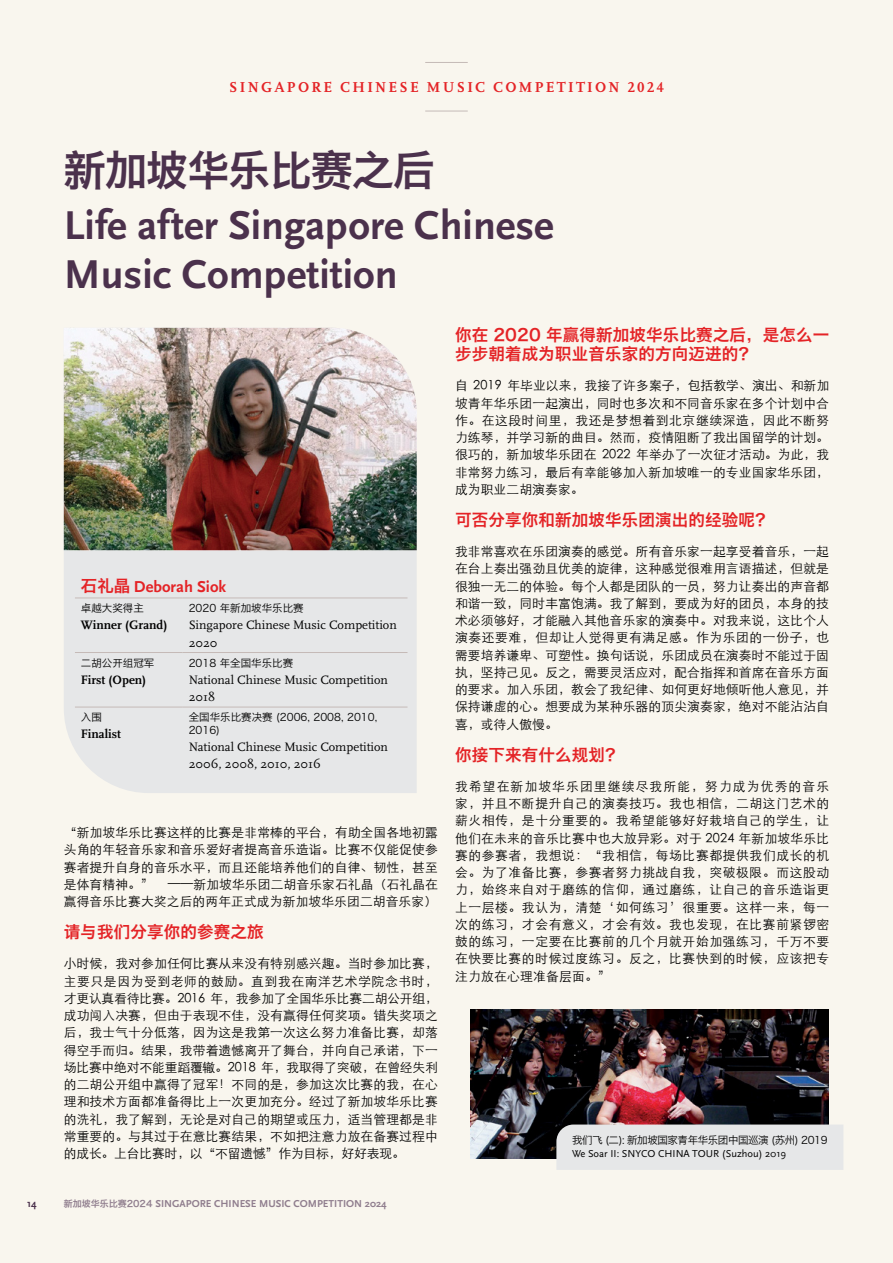
<style>
.page{position:relative;width:893px;height:1263px;background:#f9f6ee}
.page>*{position:absolute;margin:0;border:0;box-sizing:border-box;transform-origin:0 0}
.t1{font:700 42px/48px "Scala Sans Pro";color:#4b314c}
.t2{font:42px "Hiragino Sans GB W6";letter-spacing:-.02em;color:#4b314c}
.t3{font:16.5px/19.5px "Hiragino Sans GB W6";letter-spacing:.01em;color:#e42326}
.t4{font:700 16.5px "Scala Sans Pro";color:#e42326}
.t5{font:700 15px "Scala Pro";letter-spacing:.15em;color:#e42326}
.t6{font:300 12.75px/17.2px "ST Heiti SC";letter-spacing:.01em;color:#000;text-align:justify}
.t7{font:12.75px/17.2px "Scala Pro";color:#000}
.t8{font:700 12.75px "Scala Pro";color:#000}
.t9{font:10.5px/12.6px "Hiragino Sans GB W3";color:#000}
.t10{font:700 10.5px "Scala Sans Pro";color:#907e8e}
.t11{font:10.5px "Scala Sans Pro";color:#000}
.t12{font:10.5px "Hiragino Sans GB W3";letter-spacing:-.04em;color:#000}
.t13{font:700 10.5px "Scala Sans Pro";color:#4b314c}
.s1{font-family:"Hiragino Sans GB W6";font-weight:400}
.s2{font-family:"Hiragino Sans GB W6";font-weight:400;font-size:9px}
</style>
<div class="page">
<div style="left:64px;top:550px;width:353px;height:243px;background:#e6e7e8"></div>
<img style="left:64px;top:328px;width:353px;height:222px">
<hr style="left:75px;top:598px;width:108px;height:1px;background:#c5bab7">
<hr style="left:183px;top:598px;width:224px;height:1px;background:#c5bab7">
<hr style="left:75px;top:652px;width:108px;height:1px;background:#c5bab7">
<hr style="left:183px;top:652px;width:224px;height:1px;background:#c5bab7">
<hr style="left:75px;top:707px;width:108px;height:1px;background:#c5bab7">
<hr style="left:183px;top:707px;width:224px;height:1px;background:#c5bab7">
<img style="left:470px;top:1009px;width:359px;height:149px">
<div style="left:556px;top:1124px;width:287px;height:46px;background:#e6e7e8"></div>
<hr style="left:425px;top:62px;width:43px;height:1px;background:#c5bab7">
<hr style="left:425px;top:111px;width:43px;height:1px;background:#c5bab7">
<p class="t13" style="left:27px;top:1197px;width:11px">14</p>
<p class="t5" style="left:229px;top:78px;width:436px">SINGAPORE CHINESE MUSIC COMPETITION 2024</p>
<h1 class="t2" style="left:64px;top:142px;width:373px">新加坡华乐比赛之后</h1>
<h1 class="t1" style="left:64px;top:202px;width:492px">Life after Singapore Chinese<br>Music Competition</h1>
<p class="t4" style="left:81px;top:577px;width:147px"><span class="s1">石礼晶</span> Deborah Siok</p>
<p class="t9" style="left:81px;top:602px;width:64px">卓越大奖得主</p>
<p class="t8" style="left:81px;top:618px;width:88px">Winner (Grand)</p>
<p class="t9" style="left:189px;top:602px;width:117px">2020 年新加坡华乐比赛</p>
<p class="t7" style="left:189px;top:617px;width:210px">Singapore Chinese Music Competition<br>2020</p>
<p class="t9" style="left:81px;top:656px;width:75px">二胡公开组冠军</p>
<p class="t8" style="left:81px;top:672px;width:67px">First (Open)</p>
<p class="t9" style="left:81px;top:711px;width:22px">入围</p>
<p class="t8" style="left:81px;top:727px;width:41px">Finalist</p>
<p class="t9" style="left:189px;top:656px;width:106px">2018 年全国华乐比赛</p>
<p class="t7" style="left:189px;top:671px;width:201px">National Chinese Music Competition<br>2018</p>
<p class="t9" style="left:189px;top:711px;width:190px">全国华乐比赛决赛 (2006, 2008, 2010,<br>2016)</p>
<p class="t7" style="left:189px;top:738px;width:201px">National Chinese Music Competition<br>2006, 2008, 2010, 2016</p>
<p class="t6" style="left:64px;top:822px;width:376px">“新加坡华乐比赛这样的比赛是非常棒的平台，有助全国各地初露头角的年轻音乐家和音乐爱好者提高音乐造诣。比赛不仅能促使参赛者提升自身的音乐水平，而且还能培养他们的自律、韧性，甚至是体育精神。” ——新加坡华乐团二胡音乐家石礼晶（石礼晶在赢得音乐比赛大奖之后的两年正式成为新加坡华乐团二胡音乐家）</p>
<p class="t3" style="left:64px;top:922px;width:201px">请与我们分享你的参赛之旅</p>
<p class="t6" style="left:64px;top:954px;width:376px">小时候，我对参加任何比赛从来没有特别感兴趣。当时参加比赛，主要只是因为受到老师的鼓励。直到我在南洋艺术学院念书时，才更认真看待比赛。2016 年，我参加了全国华乐比赛二胡公开组，成功闯入决赛，但由于表现不佳，没有赢得任何奖项。错失奖项之后，我士气十分低落，因为这是我第一次这么努力准备比赛，却落得空手而归。结果，我带着遗憾离开了舞台，并向自己承诺，下一场比赛中绝对不能重蹈覆辙。2018 年，我取得了突破，在曾经失利的二胡公开组中赢得了冠军！不同的是，参加这次比赛的我，在心理和技术方面都准备得比上一次更加充分。经过了新加坡华乐比赛的洗礼，我了解到，无论是对自己的期望或压力，适当管理都是非常重要的。与其过于在意比赛结果，不如把注意力放在备赛过程中的成长。上台比赛时，以“不留遗憾”作为目标，好好表现。</p>
<p class="t10" style="left:64px;top:1197px;width:324px"><span class="s2">新加坡华乐比赛2024</span> SINGAPORE CHINESE MUSIC COMPETITION 2024</p>
<p class="t3" style="left:455px;top:324px;width:376px">你在 2020 年赢得新加坡华乐比赛之后，是怎么一步步朝着成为职业音乐家的方向迈进的？</p>
<p class="t6" style="left:455px;top:376px;width:376px">自 2019 年毕业以来，我接了许多案子，包括教学、演出、和新加坡青年华乐团一起演出，同时也多次和不同音乐家在多个计划中合作。在这段时间里，我还是梦想着到北京继续深造，因此不断努力练琴，并学习新的曲目。然而，疫情阻断了我出国留学的计划。很巧的，新加坡华乐团在 2022 年举办了一次征才活动。为此，我非常努力练习，最后有幸能够加入新加坡唯一的专业国家华乐团，成为职业二胡演奏家。</p>
<p class="t3" style="left:455px;top:509px;width:318px">可否分享你和新加坡华乐团演出的经验呢？</p>
<p class="t6" style="left:455px;top:541px;width:376px">我非常喜欢在乐团演奏的感觉。所有音乐家一起享受着音乐，一起在台上奏出强劲且优美的旋律，这种感觉很难用言语描述，但就是很独一无二的体验。每个人都是团队的一员，努力让奏出的声音都和谐一致，同时丰富饱满。我了解到，要成为好的团员，本身的技术必须够好，才能融入其他音乐家的演奏中。对我来说，这比个人演奏还要难，但却让人觉得更有满足感。作为乐团的一份子，也需要培养谦卑、可塑性。换句话说，乐团成员在演奏时不能过于固执，坚持己见。反之，需要灵活应对，配合指挥和首席在音乐方面的要求。加入乐团，教会了我纪律、如何更好地倾听他人意见，并保持谦虚的心。想要成为某种乐器的顶尖演奏家，绝对不能沾沾自喜，或待人傲慢。</p>
<p class="t3" style="left:455px;top:744px;width:168px">你接下来有什么规划？</p>
<p class="t6" style="left:455px;top:776px;width:376px">我希望在新加坡华乐团里继续尽我所能，努力成为优秀的音乐家，并且不断提升自己的演奏技巧。我也相信，二胡这门艺术的薪火相传，是十分重要的。我希望能够好好栽培自己的学生，让他们在未来的音乐比赛中也大放异彩。对于 2024 年新加坡华乐比赛的参赛者，我想说：“我相信，每场比赛都提供我们成长的机会。为了准备比赛，参赛者努力挑战自我，突破极限。而这股动力，始终来自对于磨练的信仰，通过磨练，让自己的音乐造诣更上一层楼。我认为，清楚‘如何练习’很重要。这样一来，每一次的练习，才会有意义，才会有效。我也发现，在比赛前紧锣密鼓的练习，一定要在比赛前的几个月就开始加强练习，千万不要在快要比赛的时候过度练习。反之，比赛快到的时候，应该把专注力放在心理准备层面。”</p>
<p class="t12" style="left:572px;top:1133px;width:257px">我们飞 (二): 新加坡国家青年华乐团中国巡演 (苏州) 2019</p>
<p class="t11" style="left:572px;top:1147px;width:216px">We Soar II: SNYCO CHINA TOUR (Suzhou) 2019</p>
</div>
